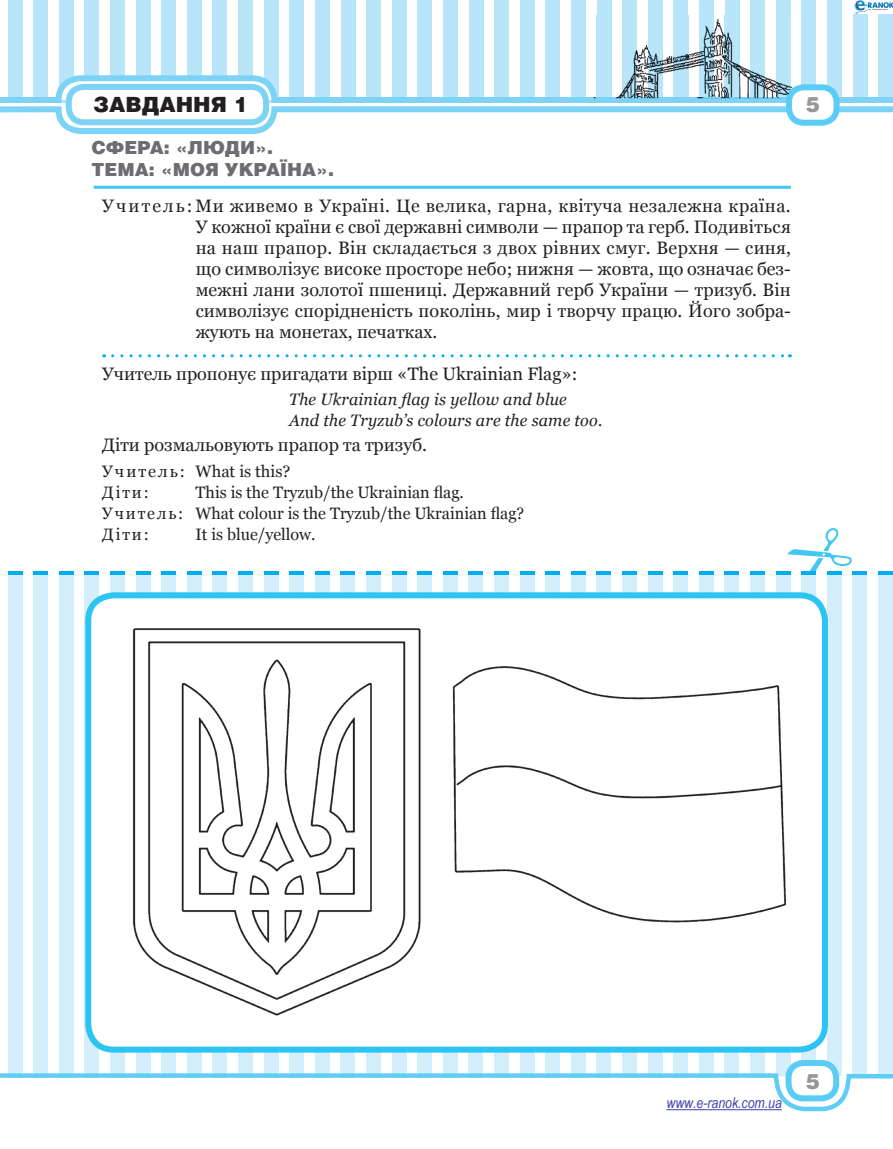
<style>
.page{position:relative;width:893px;height:1149px;background:#fff}
.page>*{position:absolute;margin:0;border:0;box-sizing:border-box;transform-origin:0 0}
.t1{font:900 21px "Helios";color:#231f20}
.t2{font:900 21px "Helios";color:#95979a}
.t3{font:18px/21px "Georgia";color:#231f20;text-align:justify}
.t4{font:900 18px/21.6px "Helios";color:#6c6d70}
.t5{font:16.5px/21px "Georgia";color:#231f20}
.t6{font:italic 16.5px/20.4px "Georgia";letter-spacing:.01em;color:#231f20}
.t7{font:16.5px/21px "Georgia";letter-spacing:.12em;color:#231f20}
.t8{font:italic 15px "Arial Narrow";color:#4040ab}
</style>
<div class="page">
<svg style="left:787px;top:528px;width:65px;height:43px"></svg>
<div style="left:33px;top:0;width:15px;height:103px;background:#b9e5fa"></div>
<div style="left:8px;top:0;width:14px;height:103px;background:#b9e5fa"></div>
<div style="left:8px;top:570px;width:14px;height:507px;background:#d4effb"></div>
<div style="left:33px;top:570px;width:15px;height:507px;background:#d4effb"></div>
<div style="left:59px;top:570px;width:15px;height:507px;background:#d4effb"></div>
<div style="left:85px;top:570px;width:14px;height:507px;background:#d4effb"></div>
<div style="left:110px;top:570px;width:15px;height:507px;background:#d4effb"></div>
<div style="left:136px;top:570px;width:14px;height:507px;background:#d4effb"></div>
<div style="left:161px;top:570px;width:15px;height:507px;background:#d4effb"></div>
<div style="left:187px;top:570px;width:15px;height:507px;background:#d4effb"></div>
<div style="left:213px;top:570px;width:14px;height:507px;background:#d4effb"></div>
<div style="left:238px;top:570px;width:15px;height:507px;background:#d4effb"></div>
<div style="left:264px;top:570px;width:14px;height:507px;background:#d4effb"></div>
<div style="left:289px;top:570px;width:15px;height:507px;background:#d4effb"></div>
<div style="left:315px;top:570px;width:15px;height:507px;background:#d4effb"></div>
<div style="left:341px;top:570px;width:14px;height:507px;background:#d4effb"></div>
<div style="left:366px;top:570px;width:15px;height:507px;background:#d4effb"></div>
<div style="left:392px;top:570px;width:14px;height:507px;background:#d4effb"></div>
<div style="left:417px;top:570px;width:15px;height:507px;background:#d4effb"></div>
<div style="left:443px;top:570px;width:15px;height:507px;background:#d4effb"></div>
<div style="left:469px;top:570px;width:14px;height:507px;background:#d4effb"></div>
<div style="left:494px;top:570px;width:15px;height:507px;background:#d4effb"></div>
<div style="left:520px;top:570px;width:14px;height:507px;background:#d4effb"></div>
<div style="left:545px;top:570px;width:15px;height:507px;background:#d4effb"></div>
<div style="left:571px;top:570px;width:14px;height:507px;background:#d4effb"></div>
<div style="left:597px;top:570px;width:14px;height:507px;background:#d4effb"></div>
<div style="left:622px;top:570px;width:15px;height:507px;background:#d4effb"></div>
<div style="left:648px;top:570px;width:14px;height:507px;background:#d4effb"></div>
<div style="left:673px;top:570px;width:15px;height:507px;background:#d4effb"></div>
<div style="left:699px;top:570px;width:14px;height:507px;background:#d4effb"></div>
<div style="left:725px;top:570px;width:14px;height:507px;background:#d4effb"></div>
<div style="left:750px;top:570px;width:15px;height:507px;background:#d4effb"></div>
<div style="left:776px;top:570px;width:14px;height:507px;background:#d4effb"></div>
<div style="left:801px;top:570px;width:15px;height:507px;background:#d4effb"></div>
<div style="left:827px;top:570px;width:14px;height:507px;background:#d4effb"></div>
<div style="left:853px;top:570px;width:14px;height:507px;background:#d4effb"></div>
<div style="left:878px;top:570px;width:15px;height:507px;background:#d4effb"></div>
<div style="left:290px;top:0;width:14px;height:103px;background:#b9e5fa"></div>
<div style="left:264px;top:0;width:14px;height:103px;background:#b9e5fa"></div>
<div style="left:238px;top:0;width:15px;height:103px;background:#b9e5fa"></div>
<div style="left:213px;top:0;width:14px;height:103px;background:#b9e5fa"></div>
<div style="left:187px;top:0;width:15px;height:103px;background:#b9e5fa"></div>
<div style="left:162px;top:0;width:14px;height:103px;background:#b9e5fa"></div>
<div style="left:136px;top:0;width:14px;height:103px;background:#b9e5fa"></div>
<div style="left:110px;top:0;width:15px;height:103px;background:#b9e5fa"></div>
<div style="left:85px;top:0;width:14px;height:103px;background:#b9e5fa"></div>
<div style="left:59px;top:0;width:15px;height:103px;background:#b9e5fa"></div>
<div style="left:315px;top:0;width:15px;height:103px;background:#b9e5fa"></div>
<div style="left:341px;top:0;width:14px;height:103px;background:#b9e5fa"></div>
<div style="left:366px;top:0;width:15px;height:103px;background:#b9e5fa"></div>
<div style="left:392px;top:0;width:14px;height:103px;background:#b9e5fa"></div>
<div style="left:418px;top:0;width:14px;height:103px;background:#b9e5fa"></div>
<div style="left:443px;top:0;width:15px;height:103px;background:#b9e5fa"></div>
<div style="left:469px;top:0;width:14px;height:103px;background:#b9e5fa"></div>
<div style="left:494px;top:0;width:15px;height:103px;background:#b9e5fa"></div>
<div style="left:520px;top:0;width:14px;height:103px;background:#b9e5fa"></div>
<div style="left:546px;top:0;width:14px;height:103px;background:#b9e5fa"></div>
<div style="left:571px;top:0;width:15px;height:103px;background:#b9e5fa"></div>
<div style="left:597px;top:0;width:14px;height:103px;background:#b9e5fa"></div>
<div style="left:622px;top:0;width:15px;height:103px;background:#b9e5fa"></div>
<div style="left:648px;top:0;width:14px;height:103px;background:#b9e5fa"></div>
<div style="left:674px;top:0;width:14px;height:103px;background:#b9e5fa"></div>
<div style="left:699px;top:0;width:15px;height:103px;background:#b9e5fa"></div>
<div style="left:725px;top:0;width:14px;height:103px;background:#b9e5fa"></div>
<div style="left:750px;top:0;width:15px;height:103px;background:#b9e5fa"></div>
<div style="left:776px;top:0;width:14px;height:103px;background:#b9e5fa"></div>
<div style="left:802px;top:0;width:14px;height:103px;background:#b9e5fa"></div>
<div style="left:827px;top:0;width:15px;height:103px;background:#b9e5fa"></div>
<div style="left:853px;top:0;width:14px;height:103px;background:#b9e5fa"></div>
<div style="left:878px;top:0;width:15px;height:103px;background:#b9e5fa"></div>
<svg style="left:33px;top:570px;width:15px;height:4px"></svg>
<svg style="left:8px;top:570px;width:14px;height:4px"></svg>
<svg style="left:59px;top:570px;width:15px;height:4px"></svg>
<svg style="left:85px;top:570px;width:14px;height:4px"></svg>
<svg style="left:110px;top:570px;width:15px;height:4px"></svg>
<svg style="left:136px;top:570px;width:14px;height:4px"></svg>
<svg style="left:161px;top:570px;width:15px;height:4px"></svg>
<svg style="left:187px;top:570px;width:15px;height:4px"></svg>
<svg style="left:213px;top:570px;width:14px;height:4px"></svg>
<svg style="left:238px;top:570px;width:15px;height:4px"></svg>
<svg style="left:264px;top:570px;width:14px;height:4px"></svg>
<svg style="left:289px;top:570px;width:15px;height:4px"></svg>
<svg style="left:315px;top:570px;width:15px;height:4px"></svg>
<svg style="left:341px;top:570px;width:14px;height:4px"></svg>
<svg style="left:366px;top:570px;width:15px;height:4px"></svg>
<svg style="left:392px;top:570px;width:14px;height:4px"></svg>
<svg style="left:417px;top:570px;width:15px;height:4px"></svg>
<svg style="left:443px;top:570px;width:15px;height:4px"></svg>
<svg style="left:469px;top:570px;width:14px;height:4px"></svg>
<svg style="left:494px;top:570px;width:15px;height:4px"></svg>
<svg style="left:520px;top:570px;width:14px;height:4px"></svg>
<svg style="left:545px;top:570px;width:15px;height:4px"></svg>
<svg style="left:571px;top:570px;width:14px;height:4px"></svg>
<svg style="left:597px;top:570px;width:14px;height:4px"></svg>
<svg style="left:622px;top:570px;width:15px;height:4px"></svg>
<svg style="left:648px;top:570px;width:14px;height:4px"></svg>
<svg style="left:673px;top:570px;width:15px;height:4px"></svg>
<svg style="left:699px;top:570px;width:14px;height:4px"></svg>
<svg style="left:725px;top:570px;width:14px;height:4px"></svg>
<svg style="left:750px;top:570px;width:15px;height:4px"></svg>
<svg style="left:776px;top:570px;width:14px;height:4px"></svg>
<svg style="left:801px;top:570px;width:15px;height:4px"></svg>
<svg style="left:827px;top:570px;width:14px;height:4px"></svg>
<svg style="left:853px;top:570px;width:14px;height:4px"></svg>
<svg style="left:878px;top:570px;width:15px;height:4px"></svg>
<svg style="left:0;top:1070px;width:893px;height:42px"></svg>
<div style="left:788px;top:1062px;width:48px;height:35px;background:#fff;border-radius:15px"></div>
<div style="left:785px;top:1059px;width:54px;height:41px;border:6px solid #5accf5;border-radius:15px"></div>
<img style="left:596px;top:15px;width:195px;height:60px">
<img style="left:597px;top:15px;width:14px;height:60px">
<img style="left:622px;top:15px;width:15px;height:60px">
<img style="left:648px;top:15px;width:14px;height:60px">
<img style="left:674px;top:15px;width:14px;height:60px">
<img style="left:699px;top:15px;width:15px;height:60px">
<img style="left:725px;top:15px;width:14px;height:60px">
<img style="left:750px;top:15px;width:15px;height:60px">
<img style="left:776px;top:15px;width:14px;height:60px">
<svg style="left:0;top:75px;width:893px;height:59px"></svg>
<div style="left:88px;top:595px;width:737px;height:454px;background:#fff;border-radius:26px"></div>
<img style="left:133px;top:628px;width:653px;height:388px">
<div style="left:85px;top:592px;width:743px;height:460px;border:6px solid #2bc4f3;border-radius:26px"></div>
<hr style="left:94px;top:186px;width:697px;height:3px;background:#40c7f4">
<svg style="left:113px;top:354px;width:677px;height:3px"></svg>
<img style="left:853px;top:0;width:40px;height:14px">
<hr style="left:666px;top:1109px;width:116px;height:1px;background:#4040ab">
<p class="t1" style="left:94px;top:91px;width:156px">ЗАВДАННЯ 1</p>
<p class="t4" style="left:91px;top:136px;width:244px">СФЕРА: «ЛЮДИ».<br>ТЕМА: «МОЯ УКРАЇНА».</p>
<p class="t3" style="left:196px;top:195px;width:597px;text-indent:-94px">Учитель: Ми живемо в Україні. Це велика, гарна, квітуча незалежна країна.<br>У кожної країни є свої державні символи — прапор та герб. Подивіться на наш прапор. Він складається з двох рівних смуг. Верхня — синя, що символізує високе просторе небо; нижня — жовта, що означає без&shy;межні лани золотої пшениці. Державний герб України — тризуб. Він символізує спорідненість поколінь, мир і творчу працю. Його зобра&shy;жують на монетах, печатках.</p>
<p class="t3" style="left:102px;top:363px;width:477px">Учитель пропонує пригадати вірш «The Ukrainian Flag»:</p>
<p class="t6" style="left:289px;top:389px;width:315px">Тhe Ukrainian flag is yellow and blue<br>And the Tryzub’s colours are the same too.</p>
<p class="t3" style="left:102px;top:434px;width:326px">Діти розмальовують прапор та тризуб.</p>
<p class="t7" style="left:102px;top:461px;width:190px">Учитель: What is this?<br>Діти:</p>
<p class="t5" style="left:102px;top:482px;width:424px;text-indent:94px">This is the Tryzub/the Ukrainian flag.<br>Учитель: What colour is the Tryzub/the Ukrainian flag?<br>Діти:</p>
<p class="t5" style="left:196px;top:524px;width:121px">It is blue/yellow.</p>
<p class="t2" style="left:806px;top:91px;width:16px">5</p>
<p class="t8" style="left:666px;top:1092px;width:117px">www.e-ranok.com.ua</p>
<p class="t2" style="left:806px;top:1067px;width:16px">5</p>
</div>
